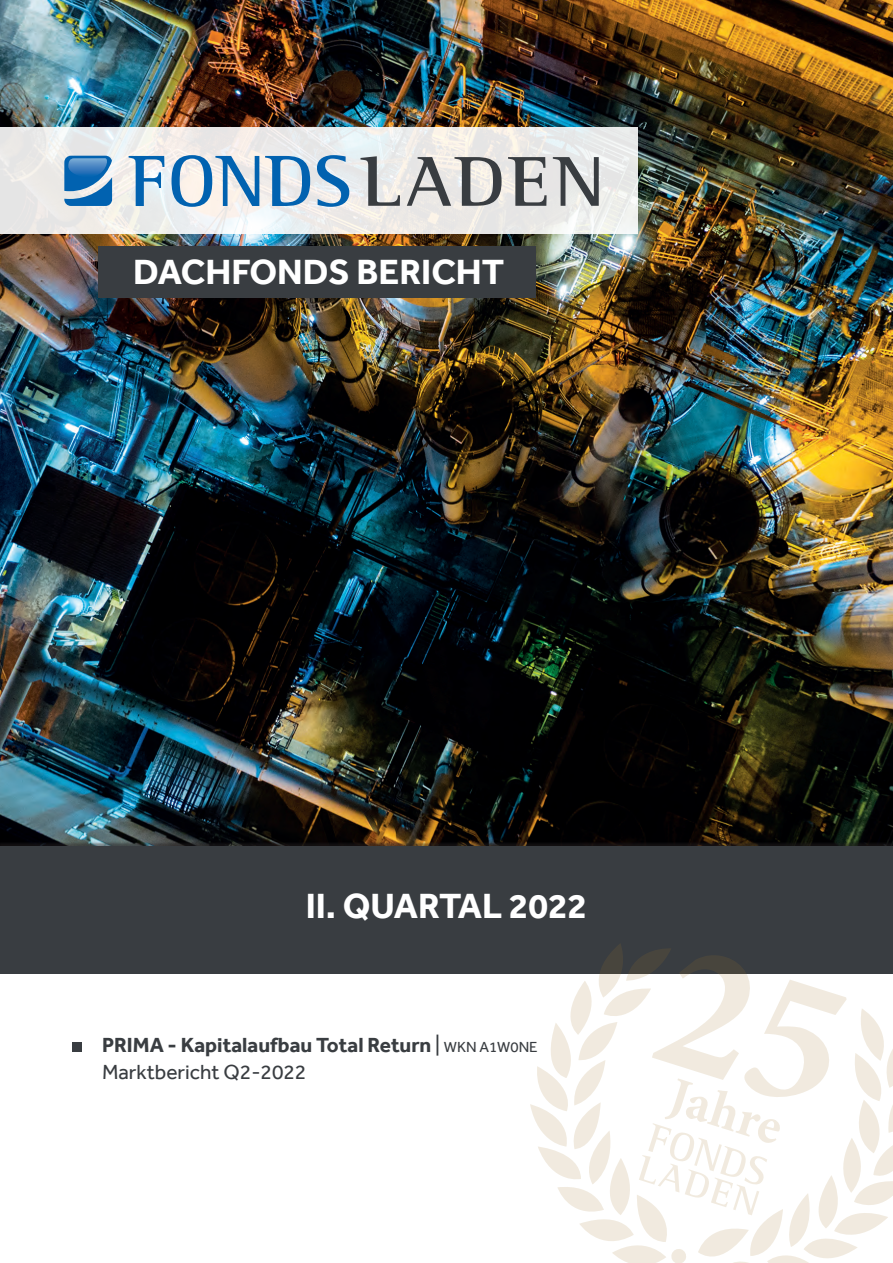
<style>
.page{position:relative;width:893px;height:1263px;background:#fff}
.page>*{position:absolute;margin:0;border:0;box-sizing:border-box;transform-origin:0 0}
.t1{font:700 72.3px "Agfa Rotis Semi Serif";letter-spacing:.04em;color:#393d41;scale:1.07 1}
.t2{font:700 36px "Effra";color:#fff}
.t3{font:700 21px/27px "Effra";color:#393d41}
.s1{font-weight:400}
.s2{font-weight:400;font-size:15px}
</style>
<div class="page">
<img style="left:0;top:0;width:893px;height:842px">
<svg style="left:0;top:128px;width:638px;height:106px;fill:#ebeae8"></svg>
<svg style="left:129px;top:155px;width:220px;height:52px"></svg>
<svg style="left:64px;top:156px;width:48px;height:50px"></svg>
<div style="left:98px;top:247px;width:438px;height:51px;background:#393d41"></div>
<div style="left:72px;top:1042px;width:10px;height:10px;background:#393d41"></div>
<div style="left:0;top:842px;width:893px;height:132px;background:#231f20;opacity:.5"></div>
<div style="left:0;top:846px;width:893px;height:128px;background:#393d41"></div>
<svg style="left:530px;top:944px;width:363px;height:319px"></svg>
<svg style="left:639px;top:953px;width:208px;height:262px"></svg>
<h1 class="t1" style="left:361px;top:138px;width:230px">LADEN</h1>
<h2 class="t2" style="left:133px;top:251px;width:373px">DACHFONDS BERICHT</h2>
<h2 class="t2" style="left:279px;top:884px;width:337px"><span class="s1">-</span> FONDS BULLETIN <span class="s1">-</span></h2>
<h2 class="t2" style="left:306px;top:884px;width:283px">II. QUARTAL 2022</h2>
<p class="t3" style="left:102px;top:1031px;width:437px">PRIMA - Kapitalaufbau Total Return <span class="s1">|</span> <span class="s2">WKN A1W0NE<br></span><span class="s1">Marktbericht Q2-2022</span></p>
</div>
